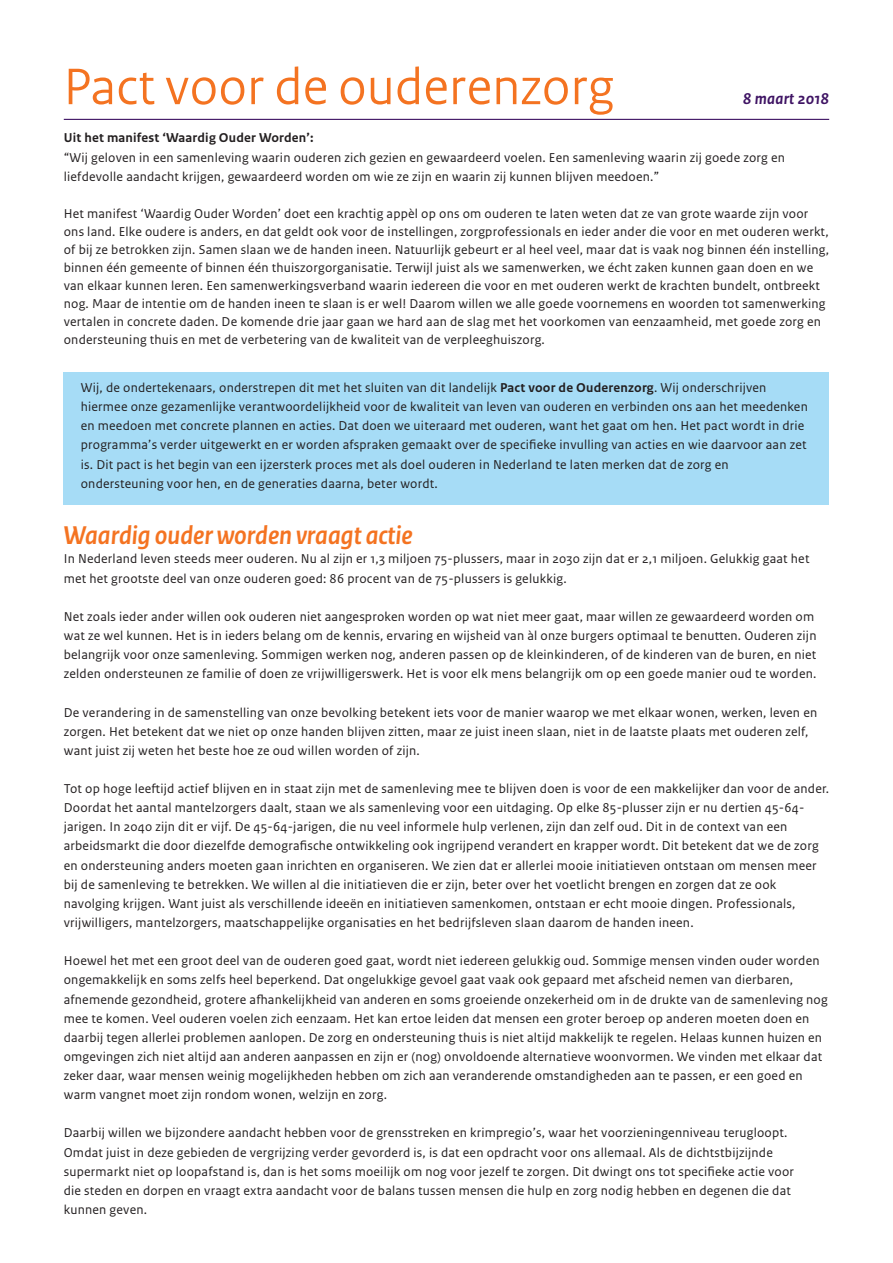
<style>
.page{position:relative;width:893px;height:1263px;background:#fff}
.page>*{position:absolute;margin:0;border:0;box-sizing:border-box;transform-origin:0 0}
.t1{font:54px "Rijksoverheid Sans Heading";letter-spacing:.015em;color:#f47321}
.t2{font:italic 700 27px "Rijksoverheid Sans Heading";color:#f47321}
.t3{font:italic 700 16.5px "Rijksoverheid Sans Text";letter-spacing:.015em;color:#3f1464}
.t4{font:13.5px/19.2px "Rijksoverheid Sans Text";letter-spacing:.015em;color:#231f20}
.t5{font:700 13.5px "Rijksoverheid Sans Text";letter-spacing:.015em;color:#231f20}
.s1{font-weight:700}
</style>
<div class="page">
<div style="left:64px;top:373px;width:765px;height:132px;background:#a6dcf6"></div>
<hr style="left:64px;top:119px;width:765px;height:1px;background:#3f1464">
<h1 class="t1" style="left:64px;top:55px;width:551px">Pact voor de ouderenzorg</h1>
<p class="t3" style="left:743px;top:89px;width:88px">8 maart 2018</p>
<p class="t5" style="left:64px;top:130px;width:251px">Uit het manifest ‘Waardig Ouder Worden’:</p>
<p class="t4" style="left:64px;top:148px;width:723px">“Wij geloven in een samenleving waarin ouderen zich gezien en gewaardeerd voelen. Een samenleving waarin zij goede zorg en liefdevolle aandacht krijgen, gewaardeerd worden om wie ze zijn en waarin zij kunnen blijven meedoen.”</p>
<p class="t4" style="left:64px;top:205px;width:767px;line-height:18px">Het manifest ‘Waardig Ouder Worden’ doet een krachtig appèl op ons om ouderen te laten weten dat ze van grote waarde zijn voor ons land. Elke oudere is anders, en dat geldt ook voor de instellingen, zorgprofessionals en ieder ander die voor en met ouderen werkt, of bij ze betrokken zijn. Samen slaan we de handen ineen. Natuurlijk gebeurt er al heel veel, maar dat is vaak nog binnen één instelling, binnen één gemeente of binnen één thuiszorgorganisatie. Terwijl juist als we samenwerken, we écht zaken kunnen gaan doen en we van elkaar kunnen leren. Een samenwerkingsverband waarin iedereen die voor en met ouderen werkt de krachten bundelt, ontbreekt nog. Maar de intentie om de handen ineen te slaan is er wel! Daarom willen we alle goede voornemens en woorden tot samenwerking vertalen in concrete daden. De komende drie jaar gaan we hard aan de slag met het voorkomen van eenzaamheid, met goede zorg en ondersteuning thuis en met de verbetering van de kwaliteit van de verpleeghuiszorg.</p>
<p class="t4" style="left:81px;top:378px;width:729px">Wij, de ondertekenaars, onderstrepen dit met het sluiten van dit landelijk <span class="s1">Pact voor de Ouderenzorg</span>. Wij onderschrijven hiermee onze gezamenlijke verantwoordelijkheid voor de kwaliteit van leven van ouderen en verbinden ons aan het meedenken en meedoen met concrete plannen en acties. Dat doen we uiteraard met ouderen, want het gaat om hen. Het pact wordt in drie programma’s verder uitgewerkt en er worden afspraken gemaakt over de specifieke invulling van acties en wie daarvoor aan zet is. Dit pact is het begin van een ijzersterk proces met als doel ouderen in Nederland te laten merken dat de zorg en ondersteuning voor hen, en de generaties daarna, beter wordt.</p>
<h2 class="t2" style="left:64px;top:520px;width:350px">Waardig ouder worden vraagt actie</h2>
<p class="t4" style="left:64px;top:550px;width:747px">In Nederland leven steeds meer ouderen. Nu al zijn er 1,3 miljoen 75-plussers, maar in 2030 zijn dat er 2,1 miljoen. Gelukkig gaat het met het grootste deel van onze ouderen goed: 86 procent van de 75-plussers is gelukkig.</p>
<p class="t4" style="left:64px;top:607px;width:754px">Net zoals ieder ander willen ook ouderen niet aangesproken worden op wat niet meer gaat, maar willen ze gewaardeerd worden om wat ze wel kunnen. Het is in ieders belang om de kennis, ervaring en wijsheid van àl onze burgers optimaal te benutten. Ouderen zijn belangrijk voor onze samenleving. Sommigen werken nog, anderen passen op de kleinkinderen, of de kinderen van de buren, en niet zelden ondersteunen ze familie of doen ze vrijwilligerswerk. Het is voor elk mens belangrijk om op een goede manier oud te worden.</p>
<p class="t4" style="left:64px;top:703px;width:755px">De verandering in de samenstelling van onze bevolking betekent iets voor de manier waarop we met elkaar wonen, werken, leven en zorgen. Het betekent dat we niet op onze handen blijven zitten, maar ze juist ineen slaan, niet in de laatste plaats met ouderen zelf, want juist zij weten het beste hoe ze oud willen worden of zijn.</p>
<p class="t4" style="left:64px;top:779px;width:767px">Tot op hoge leeftijd actief blijven en in staat zijn met de samenleving mee te blijven doen is voor de een makkelijker dan voor de ander.<br>Doordat het aantal mantelzorgers daalt, staan we als samenleving voor een uitdaging. Op elke 85-plusser zijn er nu dertien 45-64- jarigen. In 2040 zijn dit er vijf. De 45-64-jarigen, die nu veel informele hulp verlenen, zijn dan zelf oud. Dit in de context van een arbeidsmarkt die door diezelfde demografische ontwikkeling ook ingrijpend verandert en krapper wordt. Dit betekent dat we de zorg en ondersteuning anders moeten gaan inrichten en organiseren. We zien dat er allerlei mooie initiatieven ontstaan om mensen meer bij de samenleving te betrekken. We willen al die initiatieven die er zijn, beter over het voetlicht brengen en zorgen dat ze ook navolging krijgen. Want juist als verschillende ideeën en initiatieven samenkomen, ontstaan er echt mooie dingen. Professionals, vrijwilligers, mantelzorgers, maatschappelijke organisaties en het bedrijfsleven slaan daarom de handen ineen.</p>
<p class="t4" style="left:64px;top:951px;width:765px">Hoewel het met een groot deel van de ouderen goed gaat, wordt niet iedereen gelukkig oud. Sommige mensen vinden ouder worden ongemakkelijk en soms zelfs heel beperkend. Dat ongelukkige gevoel gaat vaak ook gepaard met afscheid nemen van dierbaren, afnemende gezondheid, grotere afhankelijkheid van anderen en soms groeiende onzekerheid om in de drukte van de samenleving nog mee te komen. Veel ouderen voelen zich eenzaam. Het kan ertoe leiden dat mensen een groter beroep op anderen moeten doen en daarbij tegen allerlei problemen aanlopen. De zorg en ondersteuning thuis is niet altijd makkelijk te regelen. Helaas kunnen huizen en omgevingen zich niet altijd aan anderen aanpassen en zijn er (nog) onvoldoende alternatieve woonvormen. We vinden met elkaar dat zeker daar, waar mensen weinig mogelijkheden hebben om zich aan veranderende omstandigheden aan te passen, er een goed en warm vangnet moet zijn rondom wonen, welzijn en zorg.</p>
<p class="t4" style="left:64px;top:1124px;width:732px">Daarbij willen we bijzondere aandacht hebben voor de grensstreken en krimpregio’s, waar het voorzieningenniveau terugloopt.<br>Omdat juist in deze gebieden de vergrijzing verder gevorderd is, is dat een opdracht voor ons allemaal. Als de dichtstbijzijnde supermarkt niet op loopafstand is, dan is het soms moeilijk om nog voor jezelf te zorgen. Dit dwingt ons tot specifieke actie voor die steden en dorpen en vraagt extra aandacht voor de balans tussen mensen die hulp en zorg nodig hebben en degenen die dat kunnen geven.</p>
</div>
